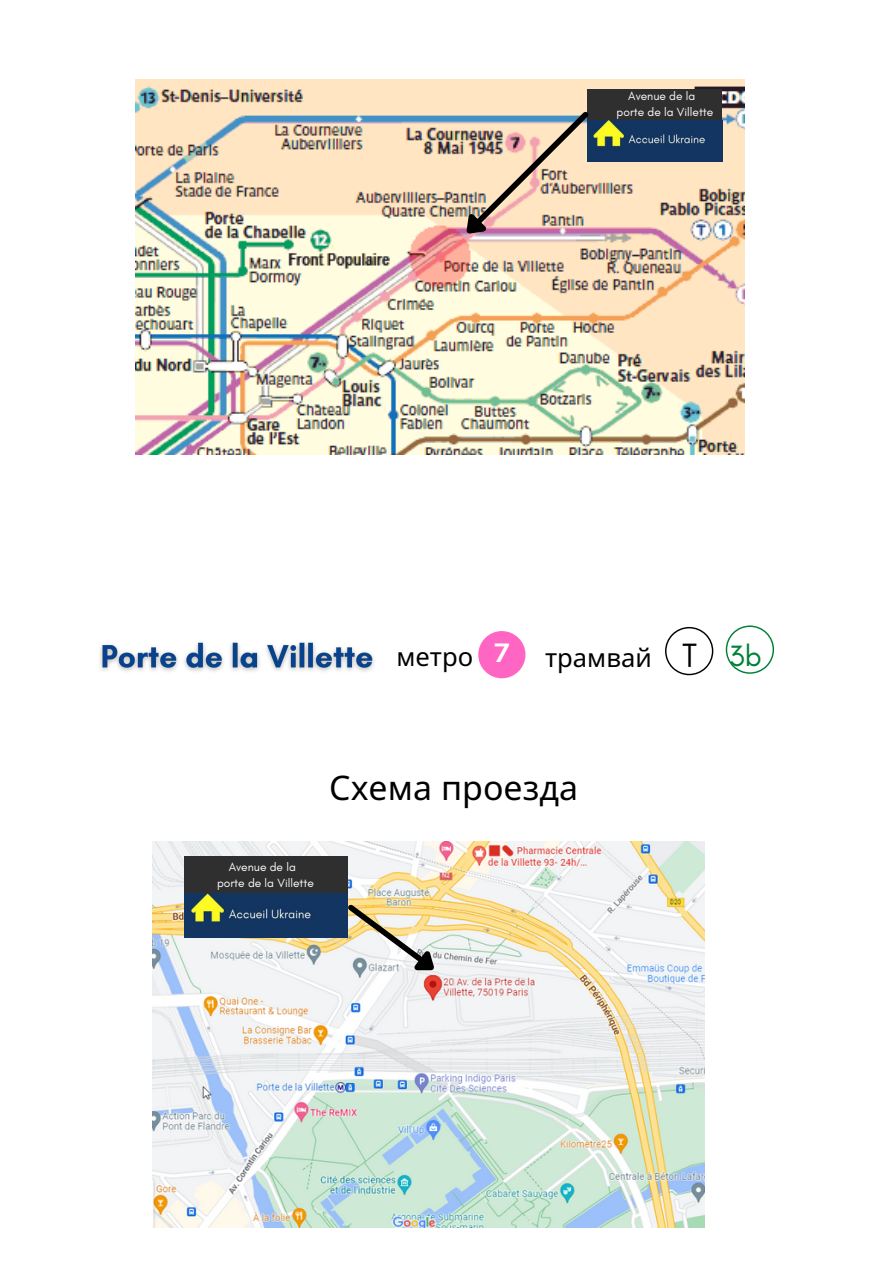
<style>
.page{position:relative;width:893px;height:1264px;background:#fff}
.page>*{position:absolute;margin:0;border:0;box-sizing:border-box;transform-origin:0 0}
.t1{font:33.9px "Noto Sans";color:#000}
.t2{font:29.85px "Glacial Indifference";color:#008037}
.t3{font:700 26.85px "Aileron";color:#fff}
.t4{font:25.5px "Noto Sans";color:#000}
.t5{font:12px/16px "Glacial Indifference";color:#fff;text-align:center}
.s1{font-size:34.2px;color:#000}
</style>
<div class="page">
<img style="left:100px;top:642px;width:274px;height:30px">
<img style="left:135px;top:80px;width:609px;height:374px">
<div style="left:587px;top:89px;width:135px;height:32px;background:#302f2f"></div>
<img style="left:593px;top:120px;width:129px;height:42px">
<img style="left:449px;top:107px;width:144px;height:142px">
<img style="left:153px;top:841px;width:551px;height:386px">
<div style="left:184px;top:856px;width:163px;height:37px;background:#302f2f"></div>
<img style="left:184px;top:893px;width:163px;height:44px">
<svg style="left:343px;top:899px;width:105px;height:89px"></svg>
<svg style="left:665px;top:627px;width:48px;height:48px"></svg>
<svg style="left:725px;top:625px;width:49px;height:48px"></svg>
<div style="left:478px;top:631px;width:47px;height:47px;background:#ff66c4;border-radius:50%"></div>
<p class="t5" style="left:616px;top:88px;width:98px">Avenue de la porte de la Villette</p>
<h3 class="t3" style="left:493px;top:636px;width:40px">71 2</h3>
<h2 class="t2" style="left:682px;top:637px;width:81px"><span class="s1">T</span> 3b</h2>
<h3 class="t4" style="left:396px;top:638px;width:78px">метро</h3>
<h3 class="t4" style="left:545px;top:639px;width:108px">трамвай</h3>
<h1 class="t1" style="left:329px;top:763px;width:250px">Схема проезда</h1>
<p class="t5" style="left:217px;top:858px;width:98px">Avenue de la porte de la Villette</p>
</div>
